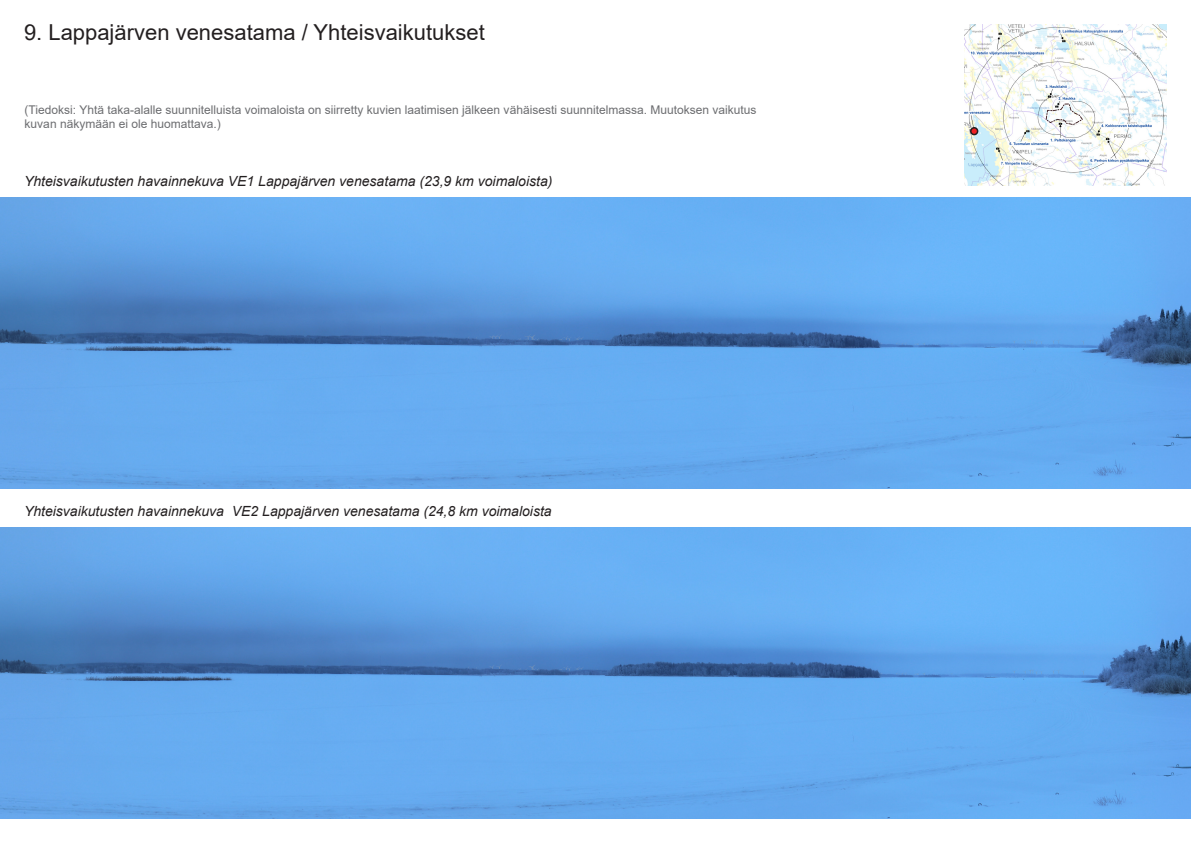
<style>
.page{position:relative;width:1191px;height:842px;background:#fff}
.page>*{position:absolute;margin:0;border:0;box-sizing:border-box;transform-origin:0 0}
.Paragraph_Style_1{font:22px "Arial";color:#231f20}
.Paragraph_Style_2{font:italic 14px "Arial";color:#231f20}
.t1{font:12px/14.4px "Arial";color:#6c6d70}
</style>
<div class="page">
<img style="left:964px;top:24px;width:203px;height:162px">
<div style="left:970px;top:128px;width:7px;height:7px;background:#ee2123;border-radius:50%"></div>
<div style="left:970px;top:127px;width:8px;height:8px;border:2px solid #231f20;border-radius:50%"></div>
<img style="left:0;top:527px;width:1191px;height:291px">
<img style="left:0;top:198px;width:1191px;height:291px">
<p class="Paragraph_Style_1" style="left:24px;top:17px;width:462px">9. Lappajärven venesatama / Yhteisvaikutukset</p>
<p class="t1" style="left:25px;top:102px;width:733px">(Tiedoksi: Yhtä taka-alalle suunnitelluista voimaloista on siirretty kuvien laatimisen jälkeen vähäisesti suunnitelmassa. Muutoksen vaikutus kuvan näkymään ei ole huomattava.)</p>
<p class="Paragraph_Style_2" style="left:24px;top:172px;width:530px">Yhteisvaikutusten havainnekuva VE1 Lappajärven venesatama (23,9 km voimaloista)</p>
<p class="Paragraph_Style_2" style="left:24px;top:502px;width:529px">Yhteisvaikutusten havainnekuva VE2 Lappajärven venesatama (24,8 km voimaloista</p>
</div>
